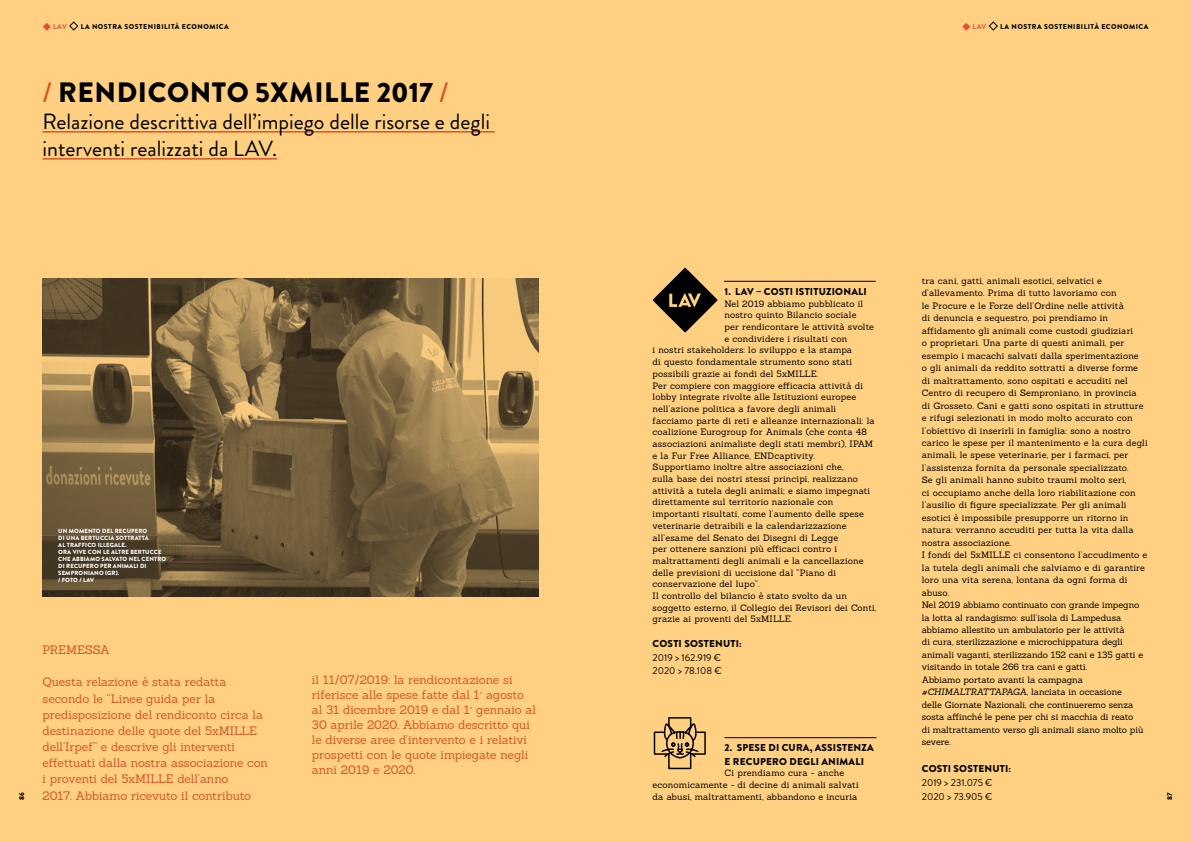
<style>
.page{position:relative;width:1191px;height:842px;background:#ffd082}
.page>*{position:absolute;margin:0;border:0;box-sizing:border-box;transform-origin:0 0}
.t1{font:900 28px "Brandon Grotesque";letter-spacing:.02em;color:#000}
.t2{font:22px/27px "Brandon Grotesque";color:#000}
.t3{font:12px/16.2px "Sanchez";letter-spacing:-.005em;color:#d4562a}
.t4{font:900 10px/13.2px "Brandon Grotesque";letter-spacing:.02em;color:#000}
.t5{font:10px/13.2px "Brandon Grotesque";color:#000}
.t6{font:9px/12.5px "Sanchez";letter-spacing:.015em;color:#000}
.t7{font:900 7px "Brandon Grotesque";letter-spacing:.07em;color:#000}
.t8{font:700 7px "Brandon Grotesque";letter-spacing:.06em;color:#e54e32}
.t9{font:900 6px/7px "Brandon Grotesque";letter-spacing:.02em;color:#fff}
.s1{font-weight:500;color:#d4562a}
.s2{font-style:italic}
</style>
<div class="page">
<hr style="left:43px;top:131px;width:452px;height:2px;background:#d4562a">
<hr style="left:43px;top:158px;width:234px;height:2px;background:#d4562a">
<img style="left:43px;top:278px;width:496px;height:319px">
<svg style="left:652px;top:268px;width:65px;height:64px"></svg>
<svg style="left:653px;top:717px;width:53px;height:53px"></svg>
<hr style="left:724px;top:281px;width:151px;height:1px;background:#000">
<hr style="left:724px;top:737px;width:152px;height:1px;background:#000">
<svg style="left:43px;top:23px;width:8px;height:8px"></svg>
<svg style="left:69px;top:21px;width:10px;height:10px"></svg>
<svg style="left:962px;top:23px;width:8px;height:8px"></svg>
<svg style="left:988px;top:21px;width:10px;height:10px"></svg>
<p class="t8" style="left:53px;top:21px;width:15px">LAV</p>
<p class="t7" style="left:81px;top:21px;width:150px">LA NOSTRA SOSTENIBILITÀ ECONOMICA</p>
<p class="t8" style="left:972px;top:21px;width:15px">LAV</p>
<p class="t7" style="left:1000px;top:21px;width:150px">LA NOSTRA SOSTENIBILITÀ ECONOMICA</p>
<h1 class="t1" style="left:43px;top:72px;width:407px"><span class="s1">/</span> RENDICONTO 5XMILLE 2017 <span class="s1">/</span></h1>
<h2 class="t2" style="left:43px;top:108px;width:449px">Relazione descrittiva dell’impiego delle risorse e degli interventi realizzati da LAV.</h2>
<p class="t6" style="left:922px;top:274px;width:227px">tra cani, gatti, animali esotici, selvatici e d’allevamento. Prima di tutto lavoriamo con<br>le Procure e le Forze dell’Ordine nelle attività<br>di denuncia e sequestro, poi prendiamo in affidamento gli animali come custodi giudiziari<br>o proprietari. Una parte di questi animali, per esempio i macachi salvati dalla sperimentazione<br>o gli animali da reddito sottratti a diverse forme di maltrattamento, sono ospitati e accuditi nel Centro di recupero di Semproniano, in provincia<br>di Grosseto. Cani e gatti sono ospitati in strutture e rifugi selezionati in modo molto accurato con l’obiettivo di inserirli in famiglia: sono a nostro carico le spese per il mantenimento e la cura degli animali, le spese veterinarie, per i farmaci, per l’assistenza fornita da personale specializzato.<br>Se gli animali hanno subito traumi molto seri,<br>ci occupiamo anche della loro riabilitazione con l’ausilio di figure specializzate. Per gli animali esotici è impossibile presupporre un ritorno in natura: verranno accuditi per tutta la vita dalla nostra associazione.<br>I fondi del 5xMILLE ci consentono l’accudimento e la tutela degli animali che salviamo e di garantire loro una vita serena, lontana da ogni forma di abuso.<br>Nel 2019 abbiamo continuato con grande impegno la lotta al randagismo: sull’isola di Lampedusa abbiamo allestito un ambulatorio per le attività<br>di cura, sterilizzazione e microchippatura degli animali vaganti, sterilizzando 152 cani e 135 gatti e visitando in totale 266 tra cani e gatti.<br>Abbiamo portato avanti la campagna <span class="s2">#CHIMALTRATTAPAGA</span>, lanciata in occasione<br>delle Giornate Nazionali, che continueremo senza sosta affinché le pene per chi si macchia di reato<br>di maltrattamento verso gli animali siano molto più severe.</p>
<p class="t4" style="left:922px;top:762px;width:91px">COSTI SOSTENUTI:</p>
<p class="t5" style="left:922px;top:775px;width:72px;line-height:14px">2019 &gt; 231.075 €<br>2020 &gt; 73.905 €</p>
<p class="t4" style="left:724px;top:285px;width:144px">1. LAV – COSTI ISTITUZIONALI</p>
<p class="t6" style="left:724px;top:297px;width:140px">Nel 2019 abbiamo pubblicato il</p>
<p class="t6" style="left:724px;top:309px;width:133px">nostro quinto Bilancio sociale</p>
<p class="t6" style="left:724px;top:320px;width:151px">per rendicontare le attività svolte</p>
<p class="t6" style="left:724px;top:332px;width:124px">e condividere i risultati con</p>
<p class="t6" style="left:652px;top:344px;width:201px">i nostri stakeholders: lo sviluppo e la stampa</p>
<p class="t6" style="left:652px;top:356px;width:201px">di questo fondamentale strumento sono stati</p>
<p class="t6" style="left:652px;top:367px;width:167px">possibili grazie ai fondi del 5xMILLE.</p>
<p class="t6" style="left:652px;top:379px;width:212px">Per compiere con maggiore efficacia attività di</p>
<p class="t6" style="left:652px;top:391px;width:205px">lobby integrate rivolte alle Istituzioni europee</p>
<p class="t6" style="left:652px;top:402px;width:185px">nell’azione politica a favore degli animali</p>
<p class="t6" style="left:652px;top:414px;width:224px">facciamo parte di reti e alleanze internazionali: la</p>
<p class="t6" style="left:652px;top:426px;width:216px">coalizione Eurogroup for Animals (che conta 48</p>
<p class="t6" style="left:652px;top:437px;width:222px">associazioni animaliste degli stati membri), IPAM</p>
<p class="t6" style="left:652px;top:449px;width:164px">e la Fur Free Alliance, ENDcaptivity.</p>
<p class="t6" style="left:652px;top:461px;width:192px">Supportiamo inoltre altre associazioni che,</p>
<p class="t6" style="left:652px;top:472px;width:207px">sulla base dei nostri stessi principi, realizzano</p>
<p class="t6" style="left:652px;top:484px;width:219px">attività a tutela degli animali; e siamo impegnati</p>
<p class="t6" style="left:652px;top:496px;width:182px">direttamente sul territorio nazionale con</p>
<p class="t6" style="left:652px;top:508px;width:213px">importanti risultati, come l’aumento delle spese</p>
<p class="t6" style="left:652px;top:519px;width:195px">veterinarie detraibili e la calendarizzazione</p>
<p class="t6" style="left:652px;top:531px;width:187px">all’esame del Senato dei Disegni di Legge</p>
<p class="t6" style="left:652px;top:543px;width:186px">per ottenere sanzioni più efficaci contro i</p>
<p class="t6" style="left:652px;top:554px;width:212px">maltrattamenti degli animali e la cancellazione</p>
<p class="t6" style="left:652px;top:566px;width:185px">delle previsioni di uccisione dal “Piano di</p>
<p class="t6" style="left:652px;top:578px;width:108px">conservazione del lupo”.</p>
<p class="t6" style="left:652px;top:589px;width:196px">Il controllo del bilancio è stato svolto da un</p>
<p class="t6" style="left:652px;top:601px;width:225px">soggetto esterno, il Collegio dei Revisori dei Conti,</p>
<p class="t6" style="left:652px;top:613px;width:141px">grazie ai proventi del 5xMILLE.</p>
<p class="t4" style="left:652px;top:637px;width:91px">COSTI SOSTENUTI:</p>
<p class="t5" style="left:652px;top:651px;width:71px">2019 &gt; 162.919 €<br>2020 &gt; 78.108 €</p>
<p class="t9" style="left:58px;top:527px;width:109px">UN MOMENTO DEL RECUPERO<br>DI UNA BERTUCCIA SOTTRATTA<br>AL TRAFFICO ILLEGALE.<br>ORA VIVE CON LE ALTRE BERTUCCE<br>CHE ABBIAMO SALVATO NEL CENTRO<br>DI RECUPERO PER ANIMALI DI<br>SEMPRONIANO (GR).<br>/ FOTO / LAV</p>
<h3 class="t3" style="left:43px;top:641px;width:69px">PREMESSA</h3>
<p class="t3" style="left:43px;top:674px;width:227px">Questa relazione è stata redatta secondo le “Linee guida per la predisposizione del rendiconto circa la destinazione delle quote del 5xMILLE dell’Irpef” e descrive gli interventi effettuati dalla nostra associazione con i proventi del 5xMILLE dell’anno<br>2017. Abbiamo ricevuto il contributo</p>
<p class="t3" style="left:312px;top:672px;width:225px;line-height:15px">il 11/07/2019: la rendicontazione si riferisce alle spese fatte dal 1° agosto al 31 dicembre 2019 e dal 1° gennaio al 30 aprile 2020. Abbiamo descritto qui le diverse aree d’intervento e i relativi prospetti con le quote impiegate negli anni 2019 e 2020.</p>
<p class="t4" style="left:724px;top:741px;width:151px">2. SPESE DI CURA, ASSISTENZA<br>E RECUPERO DEGLI ANIMALI</p>
<p class="t6" style="left:652px;top:767px;width:207px;line-height:11.7px;text-indent:72px">Ci prendiamo cura - anche economicamente - di decine di animali salvati da abusi, maltrattamenti, abbandono e incuria</p>
<p class="t7" style="left:17px;top:800px;width:10px;rotate:-90deg">86</p>
<p class="t7" style="left:1164px;top:800px;width:9px;rotate:-90deg">87</p>
</div>
